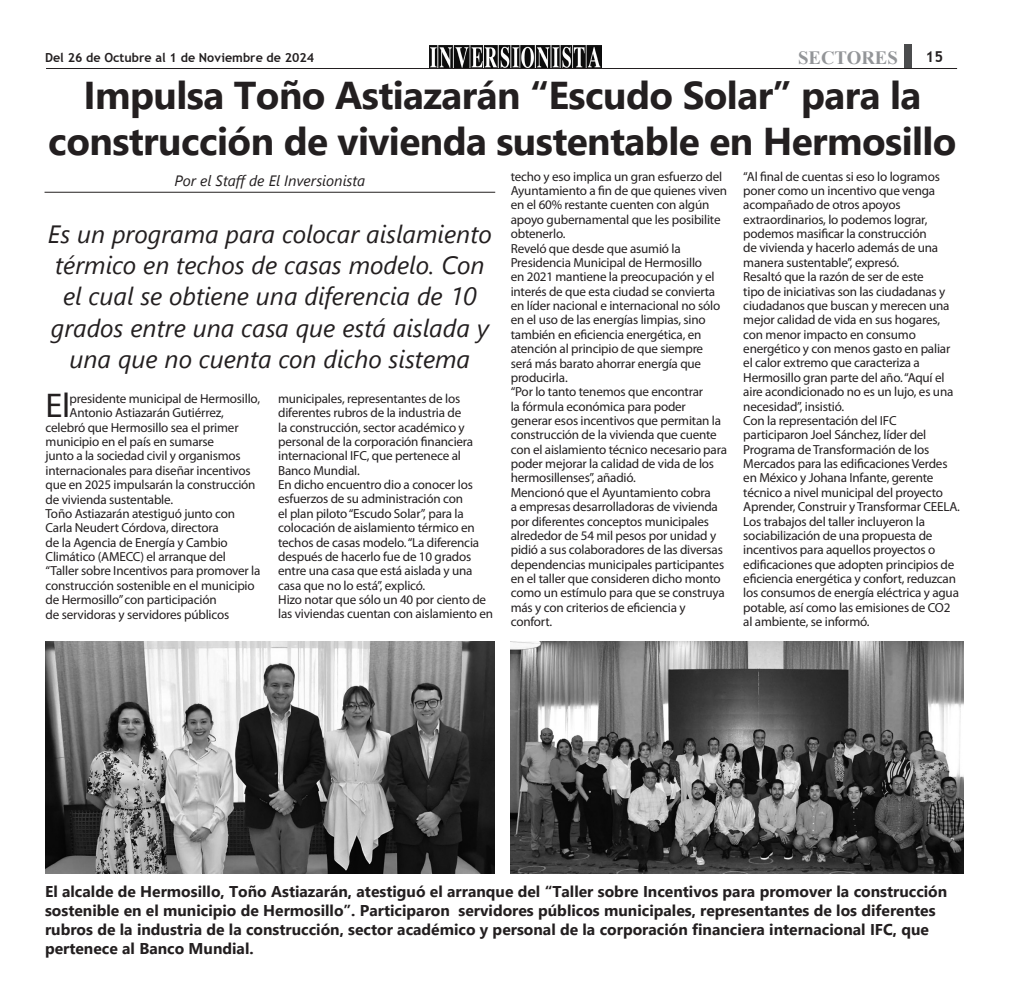
<style>
.page{position:relative;width:1029px;height:990px;background:#fff}
.page>*{position:absolute;margin:0;border:0;box-sizing:border-box;transform-origin:0 0}
.t1{font:700 38.75px/46.2px "Segoe UI";letter-spacing:-.015em;color:#231f20;text-align:center}
.t2{font:34.5px "Myriad Pro";color:#231f20}
.t3{font:italic 25px/31.2px "Segoe UI";color:#231f20;text-align:center}
.t4{font:700 18.75px "Times New Roman";color:#939598}
.t5{font:700 15.62px/18.8px "Segoe UI";color:#231f20}
.t6{font:italic 15px "Segoe UI";color:#231f20}
.t7{font:700 15px "Trebuchet MS";color:#231f20}
.t8{font:13.12px/14.4px "Myriad Pro";letter-spacing:-.015em;color:#231f20}
.t9{font:700 12.5px "Trebuchet MS";color:#231f20}
</style>
<div class="page">
<div style="left:904px;top:44px;width:7px;height:24px;background:#4b4c4d"></div>
<img style="left:429px;top:46px;width:172px;height:22px">
<hr style="left:46px;top:68px;width:910px;height:1px;background:#231f20">
<hr style="left:45px;top:192px;width:450px;height:1px;background:#231f20">
<img style="left:510px;top:642px;width:453px;height:231px">
<img style="left:46px;top:642px;width:448px;height:231px">
<p class="t9" style="left:45px;top:49px;width:270px">Del 26 de Octubre al 1 de Noviembre de 2024</p>
<h3 class="t4" style="left:797px;top:44px;width:101px">SECTORES</h3>
<p class="t7" style="left:925px;top:47px;width:19px">15</p>
<h1 class="t1" style="left:48px;top:69px;width:909px">Impulsa Toño Astiazarán “Escudo Solar” para la construcción de vivienda sustentable en Hermosillo</h1>
<p class="t6" style="left:174px;top:167px;width:192px">Por el Staff de El Inversionista</p>
<h3 class="t3" style="left:48px;top:214px;width:445px">Es un programa para colocar aislamiento térmico en techos de casas modelo. Con el cual se obtiene una diferencia de 10 grados entre una casa que está aislada y una que no cuenta con dicho sistema</h3>
<p class="t8" style="left:510px;top:169px;width:218px">techo y eso implica un gran esfuerzo del Ayuntamiento a fin de que quienes viven en el 60% restante cuenten con algún apoyo gubernamental que les posibilite obtenerlo.<br>Reveló que desde que asumió la Presidencia Municipal de Hermosillo<br>en 2021 mantiene la preocupación y el interés de que esta ciudad se convierta en líder nacional e internacional no sólo en el uso de las energías limpias, sino también en eficiencia energética, en atención al principio de que siempre será más barato ahorrar energía que producirla.<br>“Por lo tanto tenemos que encontrar<br>la fórmula económica para poder generar esos incentivos que permitan la construcción de la vivienda que cuente con el aislamiento técnico necesario para poder mejorar la calidad de vida de los hermosillenses”, añadió.<br>Mencionó que el Ayuntamiento cobra<br>a empresas desarrolladoras de vivienda por diferentes conceptos municipales alrededor de 54 mil pesos por unidad y pidió a sus colaboradores de las diversas dependencias municipales participantes en el taller que consideren dicho monto como un estímulo para que se construya más y con criterios de eficiencia y confort.</p>
<p class="t8" style="left:743px;top:169px;width:218px">“Al final de cuentas si eso lo logramos poner como un incentivo que venga acompañado de otros apoyos extraordinarios, lo podemos lograr, podemos masificar la construcción<br>de vivienda y hacerlo además de una manera sustentable”, expresó.<br>Resaltó que la razón de ser de este<br>tipo de iniciativas son las ciudadanas y ciudadanos que buscan y merecen una mejor calidad de vida en sus hogares, con menor impacto en consumo energético y con menos gasto en paliar el calor extremo que caracteriza a Hermosillo gran parte del año. “Aquí el aire acondicionado no es un lujo, es una necesidad”, insistió.<br>Con la representación del IFC participaron Joel Sánchez, líder del Programa de Transformación de los Mercados para las edificaciones Verdes en México y Johana Infante, gerente técnico a nivel municipal del proyecto Aprender, Construir y Transformar CEELA.<br>Los trabajos del taller incluyeron la sociabilización de una propuesta de incentivos para aquellos proyectos o edificaciones que adopten principios de eficiencia energética y confort, reduzcan los consumos de energía eléctrica y agua potable, así como las emisiones de CO2 al ambiente, se informó.</p>
<h2 class="t2" style="left:46px;top:384px;width:26px">El</h2>
<p class="t8" style="left:70px;top:391px;width:192px">presidente municipal de Hermosillo,</p>
<p class="t8" style="left:278px;top:391px;width:216px">municipales, representantes de los diferentes rubros de la industria de<br>la construcción, sector académico y personal de la corporación financiera internacional IFC, que pertenece al Banco Mundial.<br>En dicho encuentro dio a conocer los esfuerzos de su administración con<br>el plan piloto “Escudo Solar”, para la colocación de aislamiento térmico en techos de casas modelo. “La diferencia después de hacerlo fue de 10 grados entre una casa que está aislada y una casa que no lo está”, explicó.<br>Hizo notar que sólo un 40 por ciento de las viviendas cuentan con aislamiento en</p>
<p class="t8" style="left:70px;top:406px;width:156px">Antonio Astiazarán Gutiérrez,</p>
<p class="t8" style="left:46px;top:420px;width:194px">celebró que Hermosillo sea el primer</p>
<p class="t8" style="left:46px;top:434px;width:170px">municipio en el país en sumarse</p>
<p class="t8" style="left:46px;top:449px;width:196px">junto a la sociedad civil y organismos</p>
<p class="t8" style="left:46px;top:463px;width:207px">internacionales para diseñar incentivos</p>
<p class="t8" style="left:46px;top:477px;width:211px">que en 2025 impulsarán la construcción</p>
<p class="t8" style="left:46px;top:492px;width:129px">de vivienda sustentable.</p>
<p class="t8" style="left:46px;top:506px;width:191px">Toño Astiazarán atestiguó junto con</p>
<p class="t8" style="left:46px;top:520px;width:175px">Carla Neudert Córdova, directora</p>
<p class="t8" style="left:46px;top:535px;width:184px">de la Agencia de Energía y Cambio</p>
<p class="t8" style="left:46px;top:549px;width:182px">Climático (AMECC) el arranque del</p>
<p class="t8" style="left:46px;top:564px;width:216px">“Taller sobre Incentivos para promover la</p>
<p class="t8" style="left:46px;top:578px;width:210px">construcción sostenible en el municipio</p>
<p class="t8" style="left:46px;top:592px;width:172px">de Hermosillo” con participación</p>
<p class="t8" style="left:46px;top:607px;width:185px">de servidoras y servidores públicos</p>
<p class="t5" style="left:45px;top:881px;width:903px">El alcalde de Hermosillo, Toño Astiazarán, atestiguó el arranque del “Taller sobre Incentivos para promover la construcción sostenible en el municipio de Hermosillo”. Participaron servidores públicos municipales, representantes de los diferentes rubros de la industria de la construcción, sector académico y personal de la corporación financiera internacional IFC, que pertenece al Banco Mundial.</p>
</div>
